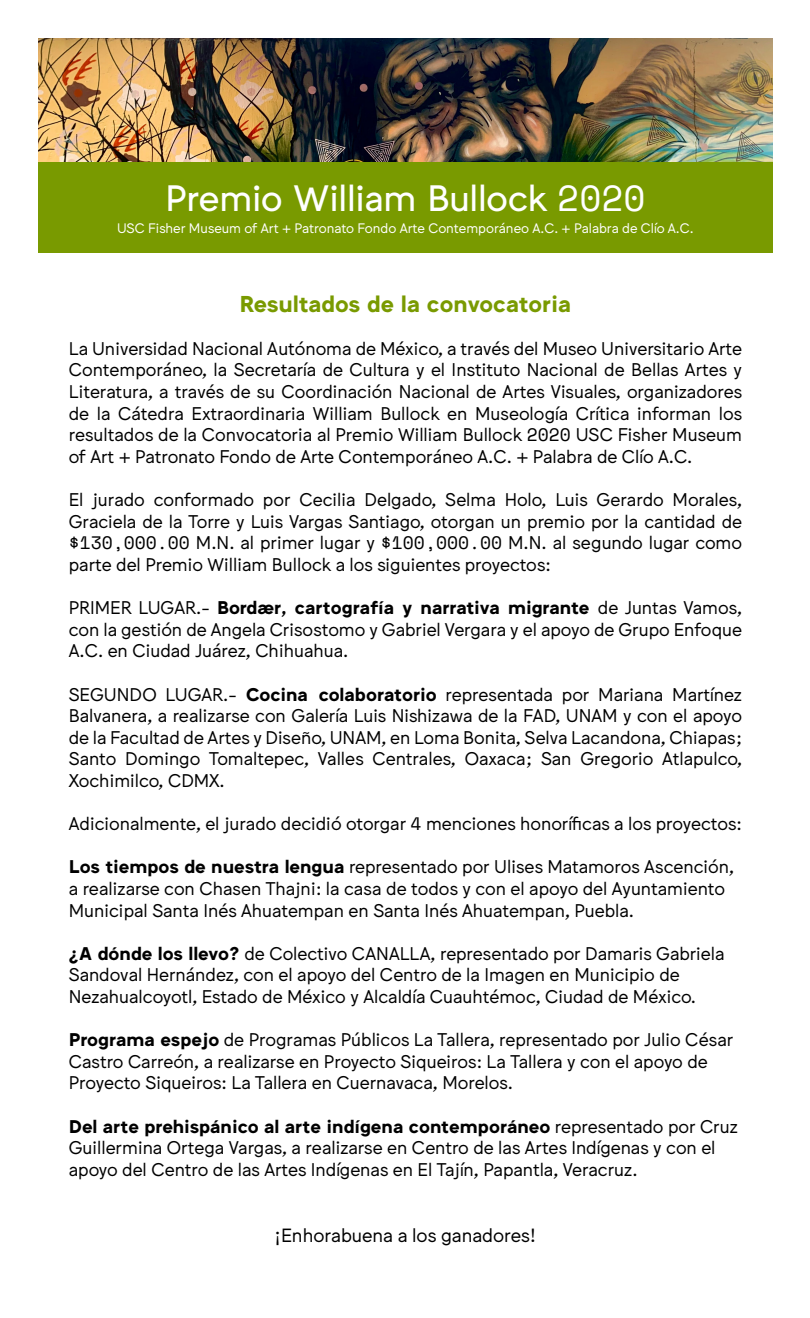
<style>
.page{position:relative;width:810px;height:1318px;background:#fff}
.page>*{position:absolute;margin:0;border:0;box-sizing:border-box;transform-origin:0 0}
.t1{font:36px "Jungka";letter-spacing:-.02em;color:#fff}
.t2{font:700 22.5px "Jungka";letter-spacing:-.005em;color:#799a00}
.t3{font:18.75px "Jungka";color:#000}
.t4{font:18px/21.6px "Jungka";color:#000;text-align:justify}
.t5{font:13.5px "Jungka";color:#fff}
.s1{font-family:"Space Mono"}
.s2{font-style:inherit}
.s3{font-weight:700}
</style>
<div class="page">
<div style="left:38px;top:161px;width:735px;height:92px;background:#799a00"></div>
<img style="left:38px;top:39px;width:735px;height:122px">
<h1 class="t1" style="left:165px;top:176px;width:482px">Premio William Bullock <span class="s1">2020</span></h1>
<p class="t5" style="left:117px;top:220px;width:578px">USC Fisher Museum of Art + Patronato Fondo Arte Contemporáneo A.C. + Palabra de Clío A.C.</p>
<p class="t2" style="left:239px;top:289px;width:333px">Resultados de la convocatoria</p>
<p class="t4" style="left:69px;top:338px;width:675px">La Universidad Nacional Autónoma de México, a través del Museo Universitario Arte Contemporáneo, la Secretaría de Cultura y el Instituto Nacional de Bellas Artes y Literatura, a través de su Coordinación Nacional de Artes Visuales, organizadores de la Cátedra Extraordinaria William Bullock en Museología Crítica informan los resultados de la Convocatoria al Premio William Bullock <span class="s1">2020</span> USC Fisher Museum of Art + Patronato Fondo de Arte Contemporáneo A.C. + Palabra de Clío A.C.</p>
<p class="t4" style="left:69px;top:489px;width:675px">El jurado conformado por Cecilia Delgado, Selma Holo, Luis Gerardo Morales, Graciela de la Torre y Luis Vargas Santiago, otorgan un premio por la cantidad de <span class="s1">$130,000.00</span> M.N. al primer lugar y <span class="s1">$100,000.00</span> M.N. al segundo lugar como parte del Premio William Bullock a los siguientes proyectos:</p>
<p class="t4" style="left:69px;top:597px;width:675px"><span class="s2">PRIMER LUGAR.</span>- <span class="s3">Bordær, cartografía y narrativa migrante</span> de Juntas Vamos, con la gestión de Angela Crisostomo y Gabriel Vergara y el apoyo de Grupo Enfoque A.C. en Ciudad Juárez, Chihuahua.</p>
<p class="t4" style="left:69px;top:683px;width:675px">SEGUNDO LUGAR.- <span class="s3">Cocina colaboratorio</span> representada por Mariana Martínez Balvanera, a realizarse con Galería Luis Nishizawa de la FAD, UNAM y con el apoyo de la Facultad de Artes y Diseño, UNAM, en Loma Bonita, Selva Lacandona, Chiapas; Santo Domingo Tomaltepec, Valles Centrales, Oaxaca; San Gregorio Atlapulco, Xochimilco, CDMX.</p>
<p class="t4" style="left:69px;top:813px;width:675px">Adicionalmente, el jurado decidió otorgar <span class="s1">4</span> menciones honoríficas a los proyectos:</p>
<p class="t4" style="left:69px;top:856px;width:667px;text-align:left"><span class="s3">Los tiempos de nuestra lengua</span> representado por Ulises Matamoros Ascención, a realizarse con Chasen Thajni: la casa de todos y con el apoyo del Ayuntamiento<br>Municipal Santa Inés Ahuatempan en Santa Inés Ahuatempan, Puebla.</p>
<p class="t4" style="left:69px;top:942px;width:657px;text-align:left"><span class="s3">¿A dónde los llevo?</span> de Colectivo CANALLA, representado por Damaris Gabriela<br>Sandoval Hernández, con el apoyo del Centro de la Imagen en Municipio de<br>Nezahualcoyotl, Estado de México y Alcaldía Cuauhtémoc, Ciudad de México.</p>
<p class="t4" style="left:69px;top:1029px;width:666px;text-align:left"><span class="s3">Programa espejo</span> de Programas Públicos La Tallera, representado por Julio César<br>Castro Carreón, a realizarse en Proyecto Siqueiros: La Tallera y con el apoyo de<br>Proyecto Siqueiros: La Tallera en Cuernavaca, Morelos.</p>
<p class="t4" style="left:69px;top:1115px;width:671px;text-align:left"><span class="s3">Del arte prehispánico al arte indígena contemporáneo</span> representado por Cruz<br>Guillermina Ortega Vargas, a realizarse en Centro de las Artes Indígenas y con el apoyo del Centro de las Artes Indígenas en El Tajín, Papantla, Veracruz.</p>
<p class="t3" style="left:275px;top:1224px;width:263px">¡Enhorabuena a los ganadores!</p>
</div>
